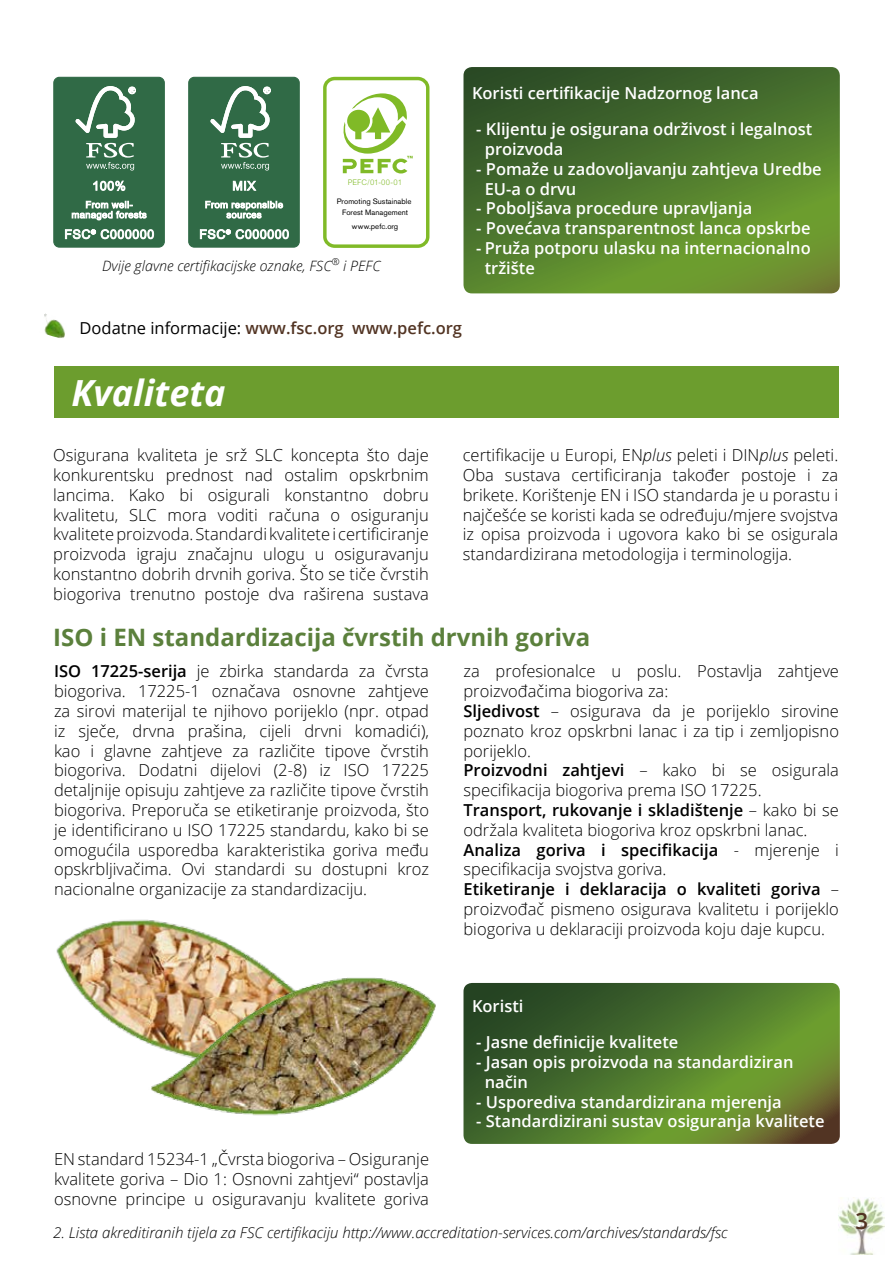
<style>
.page{position:relative;width:893px;height:1263px;background:#fff}
.page>*{position:absolute;margin:0;border:0;box-sizing:border-box;transform-origin:0 0}
.t1{font:italic 700 36px "Open Sans";color:#fff}
.t2{font:700 24px "Open Sans";color:#5b803c}
.t3{font:600 22.5px "Open Sans";color:#523423}
.t4{font:300 16.5px/19.8px "Open Sans";color:#000;text-align:justify}
.t5{font:600 16.5px/19.8px "Open Sans";color:#fff}
.t6{font:600 16.5px "Open Sans";color:#523423}
.t7{font:italic 300 15px "Open Sans";color:#000}
.t8{font:italic 300 14.25px "Open Sans";color:#000}
.t9{font:7.65px/10.8px "Akzidenz Grotesk BE";letter-spacing:.005em;color:#000;text-align:center}
.t10{font:300 7.65px "M Arial";color:#80ba27}
.s1{font-weight:400;color:#000}
.s2{font-style:italic}
.s3{font-weight:600}
</style>
<div class="page">
<img style="left:839px;top:1197px;width:46px;height:58px">
<div style="left:54px;top:367px;width:785px;height:51px;background:#6c9d2e"></div>
<svg style="left:463px;top:67px;width:377px;height:226px;background:#50792d"></svg>
<img style="left:44px;top:313px;width:21px;height:25px">
<svg style="left:463px;top:983px;width:377px;height:161px;background:#4f732d"></svg>
<img style="left:56px;top:919px;width:221px;height:125px">
<img style="left:148px;top:975px;width:288px;height:141px">
<div style="left:323px;top:77px;width:106px;height:171px;border:3px solid #80ba27;border-radius:10px"></div>
<svg style="left:342px;top:93px;width:71px;height:80px"></svg>
<div style="left:189px;top:77px;width:110px;height:170px;background:#306a46;border-radius:6px"></div>
<div style="left:188px;top:77px;width:112px;height:171px;border:1px solid #306a46;border-radius:6px"></div>
<svg style="left:210px;top:86px;width:61px;height:85px"></svg>
<svg style="left:233px;top:180px;width:23px;height:11px"></svg>
<svg style="left:205px;top:201px;width:78px;height:17px"></svg>
<svg style="left:200px;top:229px;width:89px;height:10px"></svg>
<div style="left:54px;top:77px;width:110px;height:170px;background:#306a46;border-radius:6px"></div>
<div style="left:53px;top:77px;width:112px;height:171px;border:1px solid #306a46;border-radius:6px"></div>
<svg style="left:75px;top:86px;width:61px;height:85px"></svg>
<svg style="left:93px;top:180px;width:32px;height:11px"></svg>
<svg style="left:72px;top:201px;width:75px;height:19px"></svg>
<svg style="left:65px;top:229px;width:89px;height:10px"></svg>
<p class="t10" style="left:348px;top:178px;width:56px">PEFC/01-00-01</p>
<p class="t9" style="left:337px;top:196px;width:76px">Promoting Sustainable<br>Forest Management</p>
<p class="t9" style="left:352px;top:221px;width:48px">www.pefc.org</p>
<p class="t8" style="left:102px;top:256px;width:280px">Dvije glavne certifikacijske oznake, FSC<sup>®</sup> i PEFC</p>
<p class="t5" style="left:472px;top:83px;width:288px">Koristi certifikacije Nadzornog lanca</p>
<p class="t5" style="left:485px;top:119px;width:329px;text-indent:-8px">- Klijentu je osigurana održivost i legalnost proizvoda</p>
<p class="t5" style="left:485px;top:159px;width:339px;text-indent:-8px">- Pomaže u zadovoljavanju zahtjeva Uredbe<br>EU-a o drvu</p>
<p class="t5" style="left:476px;top:198px;width:278px">- Poboljšava procedure upravljanja</p>
<p class="t5" style="left:476px;top:218px;width:336px">- Povećava transparentnost lanca opskrbe</p>
<p class="t5" style="left:485px;top:238px;width:328px;text-indent:-8px">- Pruža potporu ulasku na internacionalno tržište</p>
<p class="t6" style="left:80px;top:317px;width:384px"><span class="s1">Dodatne informacije:</span> www.fsc.org www.pefc.org</p>
<h1 class="t1" style="left:71px;top:368px;width:156px">Kvaliteta</h1>
<p class="t4" style="left:53px;top:445px;width:377px">Osigurana kvaliteta je srž SLC koncepta što daje konkurentsku prednost nad ostalim opskrbnim lancima. Kako bi osigurali konstantno dobru kvalitetu, SLC mora voditi računa o osiguranju kvalitete proizvoda. Standardi kvalitete i certificiranje proizvoda igraju značajnu ulogu u osiguravanju konstantno dobrih drvnih goriva. Što se tiče čvrstih biogoriva trenutno postoje dva raširena sustava</p>
<p class="t4" style="left:463px;top:445px;width:377px">certifikacije u Europi, EN<span class="s2">plus</span> peleti i DIN<span class="s2">plus</span> peleti.<br>Oba sustava certificiranja također postoje i za brikete. Korištenje EN i ISO standarda je u porastu i najčešće se koristi kada se određuju/mjere svojstva iz opisa proizvoda i ugovora kako bi se osigurala standardizirana metodologija i terminologija.</p>
<h2 class="t2" style="left:53px;top:621px;width:539px">ISO i EN standardizacija čvrstih drvnih goriva</h2>
<p class="t4" style="left:54px;top:661px;width:377px"><span class="s3">ISO 17225-serija</span> je zbirka standarda za čvrsta biogoriva. 17225-1 označava osnovne zahtjeve za sirovi materijal te njihovo porijeklo (npr. otpad iz sječe, drvna prašina, cijeli drvni komadići), kao i glavne zahtjeve za različite tipove čvrstih biogoriva. Dodatni dijelovi (2-8) iz ISO 17225 detaljnije opisuju zahtjeve za različite tipove čvrstih biogoriva. Preporuča se etiketiranje proizvoda, što je identificirano u ISO 17225 standardu, kako bi se omogućila usporedba karakteristika goriva među opskrbljivačima. Ovi standardi su dostupni kroz nacionalne organizacije za standardizaciju.</p>
<p class="t4" style="left:463px;top:661px;width:377px;text-align:left">za profesionalce u poslu. Postavlja zahtjeve proizvođačima biogoriva za:<br><span class="s3">Sljedivost</span> – osigurava da je porijeklo sirovine poznato kroz opskrbni lanac i za tip i zemljopisno porijeklo.<br><span class="s3">Proizvodni zahtjevi</span> – kako bi se osigurala specifikacija biogoriva prema ISO 17225.<br><span class="s3">Transport, rukovanje i skladištenje</span> – kako bi se održala kvaliteta biogoriva kroz opskrbni lanac.<br><span class="s3">Analiza goriva i specifikacija</span> - mjerenje i specifikacija svojstva goriva.<br><span class="s3">Etiketiranje i deklaracija o kvaliteti goriva</span> – proizvođač pismeno osigurava kvalitetu i porijeklo biogoriva u deklaraciji proizvoda koju daje kupcu.</p>
<p class="t4" style="left:54px;top:1149px;width:377px">EN standard 15234-1 „Čvrsta biogoriva – Osiguranje kvalitete goriva – Dio 1: Osnovni zahtjevi“ postavlja osnovne principe u osiguravanju kvalitete goriva</p>
<p class="t5" style="left:472px;top:996px;width:53px">Koristi</p>
<p class="t5" style="left:476px;top:1032px;width:204px">- Jasne definicije kvalitete</p>
<p class="t5" style="left:485px;top:1052px;width:310px;text-indent:-8px">- Jasan opis proizvoda na standardiziran način</p>
<p class="t5" style="left:476px;top:1091px;width:307px">- Usporediva standardizirana mjerenja</p>
<p class="t5" style="left:476px;top:1111px;width:350px">- Standardizirani sustav osiguranja kvalitete</p>
<p class="t7" style="left:53px;top:1222px;width:676px">2. Lista akreditiranih tijela za FSC certifikaciju http://www.accreditation-services.com/archives/standards/fsc</p>
<h3 class="t3" style="left:855px;top:1205px;width:14px">3</h3>
</div>
